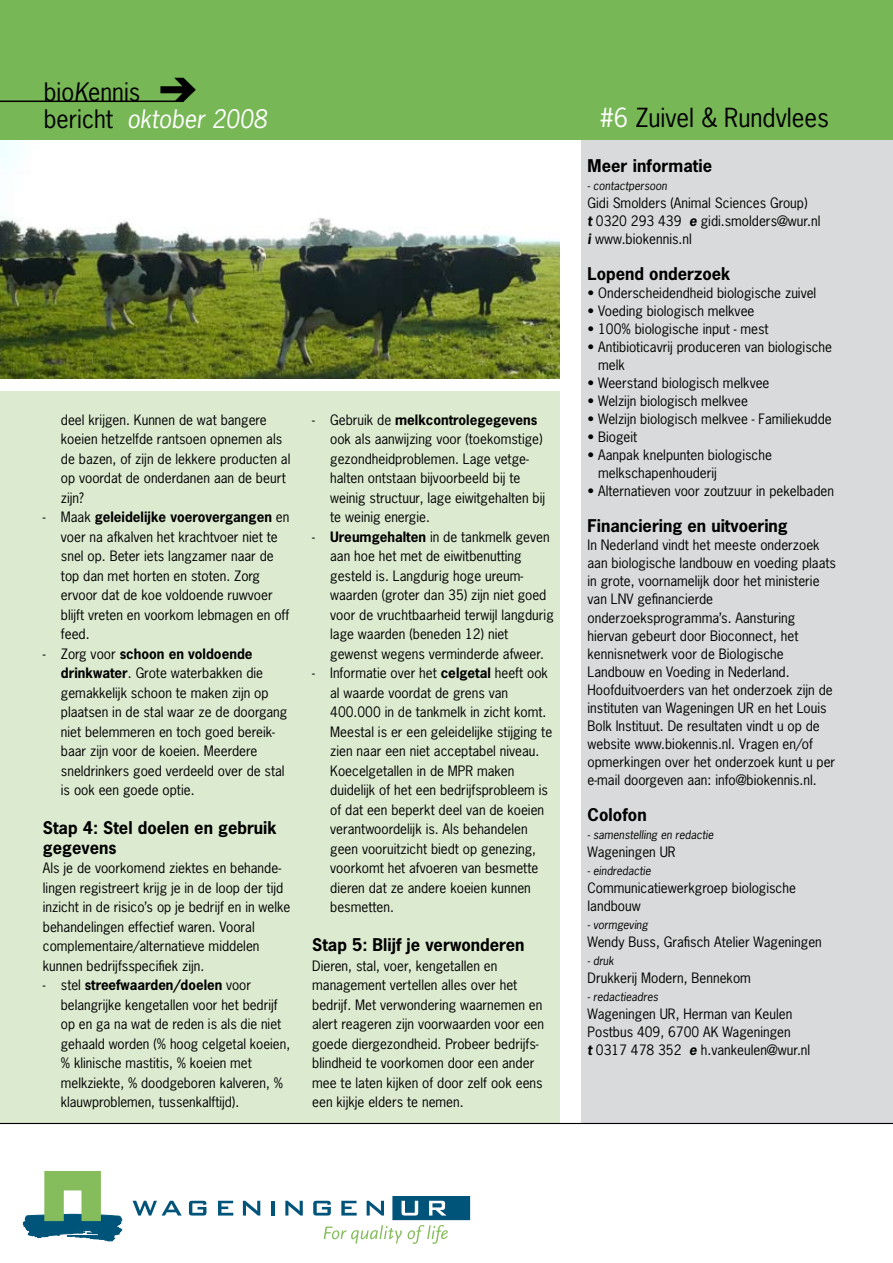
<style>
.page{position:relative;width:893px;height:1263px;background:#fff}
.page>*{position:absolute;margin:0;border:0;box-sizing:border-box;transform-origin:0 0}
.t1{font:48px "Bundesbahn Pi Three";color:#000}
.t2{font:24.75px "News Gothic";color:#000}
.t3{font:24px/27px "News Gothic";color:#000}
.t4{font:700 16.5px/19.5px "News Gothic";color:#000}
.t5{font:13.5px/19.5px "News Gothic";color:#000}
.t6{font:italic 11.25px "News Gothic";color:#000}
.s1{font-style:italic}
.s2{font-style:italic;color:#fff}
.s3{font-weight:700}
.s4{color:#fff}
.s5{font-weight:700;font-style:italic}
</style>
<div class="page">
<div style="left:0;top:392px;width:560px;height:732px;background:#dcebd0"></div>
<div style="left:581px;top:140px;width:312px;height:984px;background:#d9dadb"></div>
<div style="left:0;top:0;width:893px;height:140px;background:#77b756"></div>
<hr style="left:0;top:101px;width:184px;height:1px;background:#000">
<div style="left:393px;top:1196px;width:77px;height:24px;background:#00547a"></div>
<svg style="left:133px;top:1201px;width:49px;height:14px"></svg>
<svg style="left:189px;top:1201px;width:17px;height:14px"></svg>
<svg style="left:218px;top:1201px;width:15px;height:14px"></svg>
<svg style="left:243px;top:1201px;width:17px;height:14px"></svg>
<hr style="left:271px;top:1201px;width:4px;height:14px;background:#00547a">
<svg style="left:285px;top:1201px;width:18px;height:14px"></svg>
<svg style="left:313px;top:1201px;width:18px;height:14px"></svg>
<svg style="left:341px;top:1201px;width:16px;height:14px"></svg>
<svg style="left:367px;top:1201px;width:17px;height:14px"></svg>
<svg style="left:402px;top:1201px;width:16px;height:14px"></svg>
<svg style="left:429px;top:1201px;width:17px;height:14px"></svg>
<svg style="left:22px;top:1171px;width:101px;height:70px"></svg>
<svg style="left:324px;top:1225px;width:78px;height:18px"></svg>
<svg style="left:408px;top:1225px;width:40px;height:19px"></svg>
<hr style="left:0;top:1123px;width:893px;height:1px;background:#000">
<img style="left:0;top:140px;width:560px;height:238px">
<h1 class="t1" style="left:198px;top:111px;width:40px;rotate:-180deg">z</h1>
<h3 class="t3" style="left:44px;top:78px;width:225px">bio<span class="s1">K</span>ennis<br>bericht <span class="s2">oktober 2008</span></h3>
<p class="t5" style="left:61px;top:410px;width:231px">deel krijgen. Kunnen de wat bangere koeien hetzelfde rantsoen opnemen als de bazen, of zijn de lekkere producten al op voordat de onderdanen aan de beurt zijn?</p>
<p class="t5" style="left:61px;top:507px;width:230px;text-indent:-18px">- Maak <span class="s3">geleidelijke voerovergangen</span> en voer na afkalven het krachtvoer niet te snel op. Beter iets langzamer naar de top dan met horten en stoten. Zorg ervoor dat de koe voldoende ruwvoer blijft vreten en voorkom lebmagen en off feed.</p>
<p class="t5" style="left:61px;top:644px;width:228px;text-indent:-18px">- Zorg voor <span class="s3">schoon en voldoende drinkwater</span>. Grote waterbakken die gemakkelijk schoon te maken zijn op plaatsen in de stal waar ze de doorgang niet belemmeren en toch goed bereik&shy;baar zijn voor de koeien. Meerdere sneldrinkers goed verdeeld over de stal is ook een goede optie.</p>
<p class="t4" style="left:43px;top:818px;width:235px">Stap 4: Stel doelen en gebruik gegevens</p>
<p class="t5" style="left:43px;top:858px;width:249px">Als je de voorkomend ziektes en behande&shy;lingen registreert krijg je in de loop der tijd inzicht in de risico’s op je bedrijf en in welke behandelingen effectief waren. Vooral complementaire/alternatieve middelen kunnen bedrijfsspecifiek zijn.</p>
<p class="t5" style="left:61px;top:975px;width:231px;text-indent:-18px">- stel <span class="s3">streefwaarden/doelen</span> voor belangrijke kengetallen voor het bedrijf op en ga na wat de reden is als die niet gehaald worden (% hoog celgetal koeien, % klinische mastitis, % koeien met melkziekte, % doodgeboren kalveren, % klauwproblemen, tussenkalftijd).</p>
<p class="t5" style="left:330px;top:410px;width:217px;text-indent:-18px">- Gebruik de <span class="s3">melkcontrolegegevens </span>ook als aanwijzing voor (toekomstige) gezondheidproblemen. Lage vetge&shy;halten ontstaan bijvoorbeeld bij te weinig structuur, lage eiwitgehalten bij te weinig energie.</p>
<p class="t5" style="left:330px;top:527px;width:225px;text-indent:-18px">- <span class="s3">Ureumgehalten</span> in de tankmelk geven aan hoe het met de eiwitbenutting gesteld is. Langdurig hoge ureum&shy;waarden (groter dan 35) zijn niet goed voor de vruchtbaarheid terwijl langdurig lage waarden (beneden 12) niet gewenst wegens verminderde afweer.</p>
<p class="t5" style="left:330px;top:663px;width:224px;text-indent:-18px">- Informatie over het <span class="s3">celgetal</span> heeft ook al waarde voordat de grens van 400.000 in de tankmelk in zicht komt.<br>Meestal is er een geleidelijke stijging te zien naar een niet acceptabel niveau.<br>Koecelgetallen in de MPR maken duidelijk of het een bedrijfsprobleem is of dat een beperkt deel van de koeien verantwoordelijk is. Als behandelen geen vooruitzicht biedt op genezing, voorkomt het afvoeren van besmette dieren dat ze andere koeien kunnen besmetten.</p>
<p class="t4" style="left:312px;top:935px;width:214px">Stap 5: Blijf je verwonderen</p>
<p class="t5" style="left:312px;top:956px;width:233px">Dieren, stal, voer, kengetallen en management vertellen alles over het bedrijf. Met verwondering waarnemen en alert reageren zijn voorwaarden voor een goede diergezondheid. Probeer bedrijfs&shy;blindheid te voorkomen door een ander mee te laten kijken of door zelf ook eens een kijkje elders te nemen.</p>
<h2 class="t2" style="left:600px;top:102px;width:231px"><span class="s4">#6</span> Zuivel &amp; Rundvlees</h2>
<p class="t4" style="left:588px;top:156px;width:126px">Meer informatie</p>
<p class="t6" style="left:588px;top:179px;width:81px">- contactpersoon</p>
<p class="t5" style="left:588px;top:194px;width:234px;line-height:18px">Gidi Smolders (Animal Sciences Group)<br><span class="s5">t</span> 0320 293 439 <span class="s5">e</span> gidi.smolders@wur.nl <span class="s5">i</span> www.biokennis.nl</p>
<p class="t4" style="left:588px;top:264px;width:144px">Lopend onderzoek</p>
<p class="t5" style="left:588px;top:283px;width:230px">• Onderscheidendheid biologische zuivel</p>
<p class="t5" style="left:588px;top:301px;width:168px">• Voeding biologisch melkvee</p>
<p class="t5" style="left:588px;top:319px;width:183px">• 100% biologische input - mest</p>
<p class="t5" style="left:598px;top:338px;width:235px;line-height:18px;text-indent:-11px">• Antibioticavrij produceren van biologische melk</p>
<p class="t5" style="left:588px;top:373px;width:183px">• Weerstand biologisch melkvee</p>
<p class="t5" style="left:588px;top:391px;width:162px">• Welzijn biologisch melkvee</p>
<p class="t5" style="left:588px;top:409px;width:246px">• Welzijn biologisch melkvee - Familiekudde</p>
<p class="t5" style="left:588px;top:427px;width:51px">• Biogeit</p>
<p class="t5" style="left:598px;top:446px;width:175px;line-height:18px;text-indent:-11px">• Aanpak knelpunten biologische melkschapenhouderij</p>
<p class="t5" style="left:588px;top:481px;width:248px">• Alternatieven voor zoutzuur in pekelbaden</p>
<p class="t4" style="left:588px;top:516px;width:202px">Financiering en uitvoering</p>
<p class="t5" style="left:588px;top:536px;width:250px;line-height:18px">In Nederland vindt het meeste onderzoek aan biologische landbouw en voeding plaats in grote, voornamelijk door het ministerie van LNV gefinancierde onderzoeksprogramma’s. Aansturing hiervan gebeurt door Bioconnect, het kennisnetwerk voor de Biologische Landbouw en Voeding in Nederland.<br>Hoofduitvoerders van het onderzoek zijn de instituten van Wageningen UR en het Louis Bolk Instituut. De resultaten vindt u op de website www.biokennis.nl. Vragen en/of opmerkingen over het onderzoek kunt u per e-mail doorgeven aan: info@biokennis.nl.</p>
<p class="t4" style="left:588px;top:804px;width:61px">Colofon</p>
<p class="t6" style="left:588px;top:827px;width:128px">- samenstelling en redactie</p>
<p class="t5" style="left:588px;top:841px;width:90px">Wageningen UR</p>
<p class="t6" style="left:588px;top:863px;width:65px">- eindredactie</p>
<p class="t5" style="left:588px;top:878px;width:210px;line-height:18px">Communicatiewerkgroep biologische landbouw</p>
<p class="t6" style="left:588px;top:917px;width:62px">- vormgeving</p>
<p class="t5" style="left:588px;top:931px;width:236px">Wendy Buss, Grafisch Atelier Wageningen</p>
<p class="t6" style="left:588px;top:953px;width:28px">- druk</p>
<p class="t5" style="left:588px;top:967px;width:165px">Drukkerij Modern, Bennekom</p>
<p class="t6" style="left:588px;top:989px;width:72px">- redactieadres</p>
<p class="t5" style="left:588px;top:1004px;width:224px;line-height:18px">Wageningen UR, Herman van Keulen<br>Postbus 409, 6700 AK Wageningen<br><span class="s5">t</span> 0317 478 352 <span class="s5">e</span> h.vankeulen@wur.nl</p>
</div>
